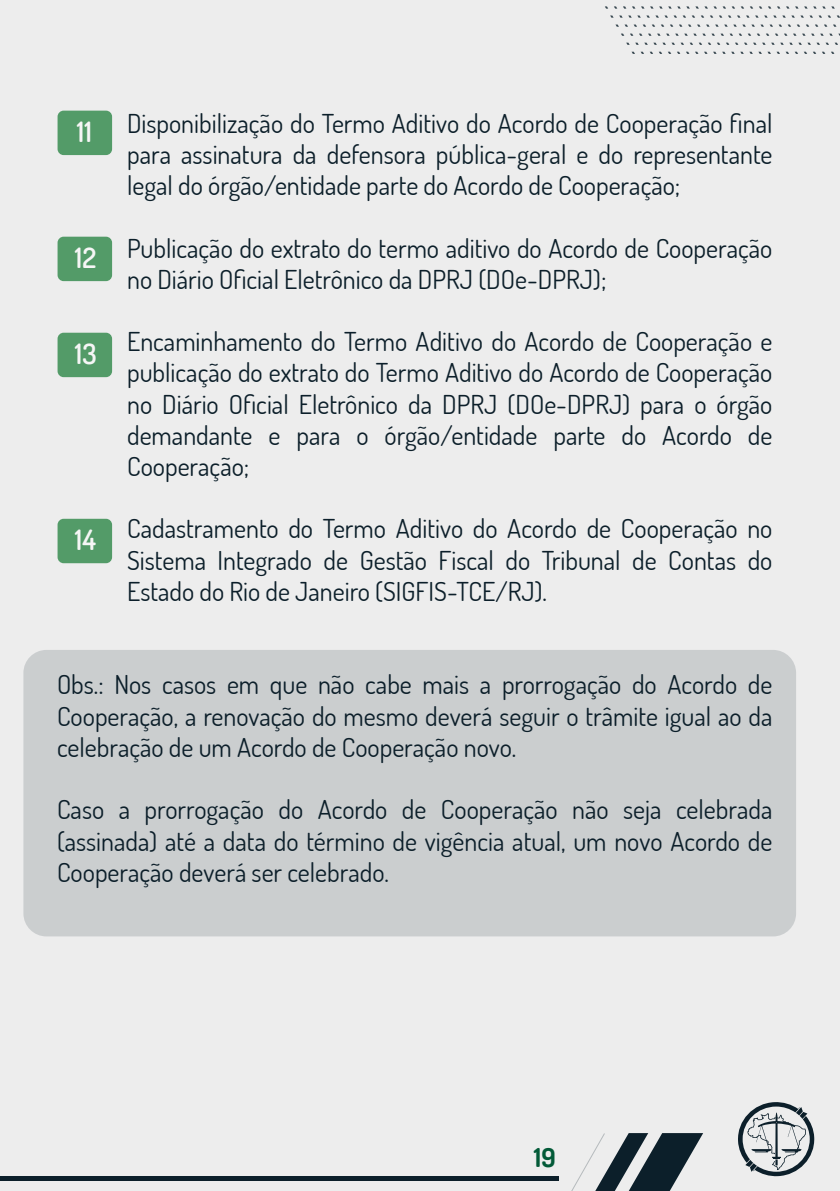
<style>
.page{position:relative;width:840px;height:1191px;background:#fff}
.page>*{position:absolute;margin:0;border:0;box-sizing:border-box;transform-origin:0 0}
.t1{font:600 28px "Dosis";color:#f6f6f6}
.t2{font:26px/31.2px "Dosis";color:#0c1f2a;text-align:justify}
.t3{font:700 26px "Dosis";color:#035a38}
</style>
<div class="page">
<div style="left:0;top:0;width:839px;height:1191px;background:#ededed"></div>
<svg style="left:605px;top:6px;width:66px;height:3px"></svg>
<svg style="left:768px;top:6px;width:66px;height:3px"></svg>
<svg style="left:610px;top:15px;width:12px;height:3px"></svg>
<svg style="left:710px;top:15px;width:84px;height:3px"></svg>
<svg style="left:661px;top:25px;width:75px;height:2px"></svg>
<svg style="left:621px;top:34px;width:57px;height:2px"></svg>
<svg style="left:775px;top:34px;width:64px;height:2px"></svg>
<svg style="left:717px;top:43px;width:84px;height:2px"></svg>
<svg style="left:668px;top:52px;width:75px;height:2px"></svg>
<svg style="left:571px;top:1133px;width:131px;height:58px"></svg>
<div style="left:0;top:1175px;width:558px;height:5px;background:#0c1f2a"></div>
<svg style="left:738px;top:1102px;width:76px;height:74px"></svg>
<div style="left:57px;top:111px;width:55px;height:44px;background:#539b68;border-radius:6px"></div>
<div style="left:57px;top:237px;width:55px;height:44px;background:#539b68;border-radius:6px"></div>
<div style="left:57px;top:333px;width:55px;height:44px;background:#539b68;border-radius:6px"></div>
<div style="left:57px;top:519px;width:55px;height:44px;background:#539b68;border-radius:6px"></div>
<div style="left:23px;top:650px;width:772px;height:286px;background:#cbcecf;border-radius:23px"></div>
<p class="t1" style="left:77px;top:113px;width:16px">11</p>
<p class="t1" style="left:75px;top:239px;width:23px">12</p>
<p class="t1" style="left:75px;top:335px;width:23px">13</p>
<p class="t1" style="left:75px;top:521px;width:22px">14</p>
<p class="t2" style="left:127px;top:107px;width:646px">Disponibilização do Termo Aditivo do Acordo de Cooperação final para assinatura da defensora pública-geral e do representante legal do órgão/entidade parte do Acordo de Cooperação;</p>
<p class="t2" style="left:127px;top:232px;width:646px">Publicação do extrato do termo aditivo do Acordo de Cooperação no Diário Oficial Eletrônico da DPRJ (DOe-DPRJ);</p>
<p class="t2" style="left:127px;top:325px;width:646px">Encaminhamento do Termo Aditivo do Acordo de Cooperação e publicação do extrato do Termo Aditivo do Acordo de Cooperação no Diário Oficial Eletrônico da DPRJ (DOe-DPRJ) para o órgão demandante e para o órgão/entidade parte do Acordo de Cooperação;</p>
<p class="t2" style="left:127px;top:512px;width:646px">Cadastramento do Termo Aditivo do Acordo de Cooperação no Sistema Integrado de Gestão Fiscal do Tribunal de Contas do Estado do Rio de Janeiro (SIGFIS-TCE/RJ).</p>
<p class="t2" style="left:57px;top:668px;width:716px">Obs.: Nos casos em que não cabe mais a prorrogação do Acordo de Cooperação, a renovação do mesmo deverá seguir o trâmite igual ao da celebração de um Acordo de Cooperação novo.</p>
<p class="t2" style="left:57px;top:793px;width:716px">Caso a prorrogação do Acordo de Cooperação não seja celebrada (assinada) até a data do término de vigência atual, um novo Acordo de Cooperação deverá ser celebrado.</p>
<p class="t3" style="left:533px;top:1140px;width:23px">19</p>
</div>
